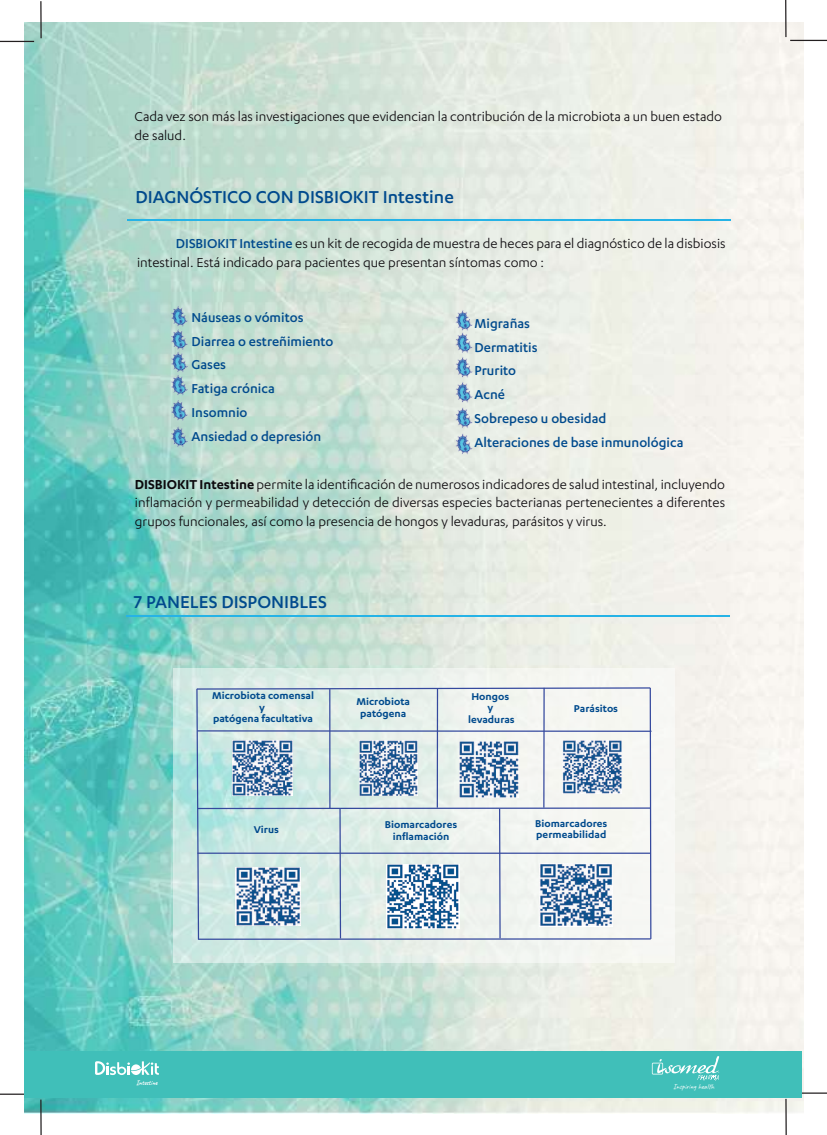
<style>
.page{position:relative;width:827px;height:1135px;background:#fff}
.page>*{position:absolute;margin:0;border:0;box-sizing:border-box;transform-origin:0 0}
.t1{font:500 20px "Karbon";color:#004a8d}
.t2{font:15px/18.8px "Karbon";color:#0c090d}
.t3{font:500 15px/23.8px "Karbon";color:#004a8d}
.t4{font:600 11.38px/11.4px "Karbon";color:#004a8d;text-align:center;scale:1.04 1}
.t5{font:7.62px "Caveat";color:#fff}
.t6{font:700 7.12px "Caveat";color:#fff;scale:.94 1}
.s1{font-weight:500;color:#004a8d}
.s2{font-weight:600}
</style>
<div class="page">
<img style="left:25px;top:22px;width:778px;height:1091px">
<hr style="left:785px;top:0;width:1px;height:37px;background:#231f20">
<hr style="left:790px;top:40px;width:37px;height:1px;background:#231f20">
<hr style="left:791px;top:1092px;width:36px;height:2px;background:#231f20">
<hr style="left:0;top:1093px;width:36px;height:2px;background:#231f20">
<hr style="left:0;top:41px;width:34px;height:1px;background:#231f20">
<hr style="left:40px;top:1px;width:2px;height:37px;background:#231f20">
<hr style="left:785px;top:1099px;width:1px;height:36px;background:#231f20">
<hr style="left:40px;top:1099px;width:2px;height:36px;background:#231f20">
<hr style="left:128px;top:219px;width:602px;height:2px;background:#26b3e6">
<img style="left:159px;top:299px;width:33px;height:18px">
<img style="left:157px;top:317px;width:40px;height:71px">
<img style="left:157px;top:340px;width:40px;height:45px">
<img style="left:157px;top:388px;width:40px;height:27px">
<img style="left:157px;top:415px;width:40px;height:44px">
<img style="left:442px;top:298px;width:39px;height:23px">
<img style="left:442px;top:321px;width:39px;height:24px">
<img style="left:442px;top:345px;width:39px;height:25px">
<img style="left:442px;top:370px;width:39px;height:26px">
<img style="left:442px;top:396px;width:39px;height:26px">
<img style="left:442px;top:422px;width:39px;height:44px">
<div style="left:24px;top:1051px;width:777px;height:47px;background:#40bfb9"></div>
<svg style="left:95px;top:1061px;width:64px;height:14px"></svg>
<svg style="left:652px;top:1056px;width:67px;height:24px"></svg>
<hr style="left:126px;top:615px;width:603px;height:2px;background:#26b3e6">
<svg style="left:173px;top:668px;width:501px;height:295px"></svg>
<svg style="left:196px;top:687px;width:456px;height:254px"></svg>
<img style="left:233px;top:740px;width:59px;height:56px">
<img style="left:360px;top:740px;width:58px;height:55px">
<img style="left:459px;top:741px;width:60px;height:56px">
<img style="left:563px;top:740px;width:58px;height:53px">
<img style="left:236px;top:867px;width:65px;height:59px">
<img style="left:387px;top:864px;width:72px;height:64px">
<img style="left:540px;top:863px;width:72px;height:64px">
<p class="t2" style="left:134px;top:107px;width:589px">Cada vez son más las investigaciones que evidencian la contribución de la microbiota a un buen estado de salud.</p>
<h1 class="t1" style="left:136px;top:185px;width:320px">DIAGNÓSTICO CON DISBIOKIT Intestine</h1>
<p class="t2" style="left:137px;top:234px;width:590px;text-indent:39px"><span class="s1">DISBIOKIT Intestine</span> es un kit de recogida de muestra de heces para el diagnóstico de la disbiosis intestinal. Está indicado para pacientes que presentan síntomas como :</p>
<p class="t3" style="left:191px;top:305px;width:143px">Náuseas o vómitos<br>Diarrea o estreñimiento<br>Gases<br>Fatiga crónica<br>Insomnio<br>Ansiedad o depresión</p>
<p class="t3" style="left:474px;top:311px;width:210px">Migrañas<br>Dermatitis<br>Prurito<br>Acné<br>Sobrepeso u obesidad<br>Alteraciones de base inmunológica</p>
<p class="t2" style="left:135px;top:474px;width:591px;text-align:justify"><span class="s2">DISBIOKIT Intestine</span> permite la identificación de numerosos indicadores de salud intestinal, incluyendo inflamación y permeabilidad y detección de diversas especies bacterianas pertenecientes a diferentes grupos funcionales, así como la presencia de hongos y levaduras, parásitos y virus.</p>
<h1 class="t1" style="left:134px;top:591px;width:195px">7 PANELES DISPONIBLES</h1>
<p class="t4" style="left:212px;top:690px;width:99px">Microbiota comensal y<br>patógena facultativa</p>
<p class="t4" style="left:356px;top:696px;width:53px">Microbiota patógena</p>
<p class="t4" style="left:468px;top:690px;width:46px">Hongos<br>y levaduras</p>
<p class="t4" style="left:574px;top:702px;width:44px">Parásitos</p>
<p class="t4" style="left:254px;top:823px;width:26px">Virus</p>
<p class="t4" style="left:535px;top:817px;width:71px;text-align:left">Biomarcadores permeabilidad</p>
<p class="t4" style="left:385px;top:819px;width:71px">Biomarcadores inflamación</p>
<p class="t6" style="left:136px;top:1078px;width:24px">Intestine</p>
<p class="t5" style="left:673px;top:1081px;width:43px">Inspiring health</p>
</div>
